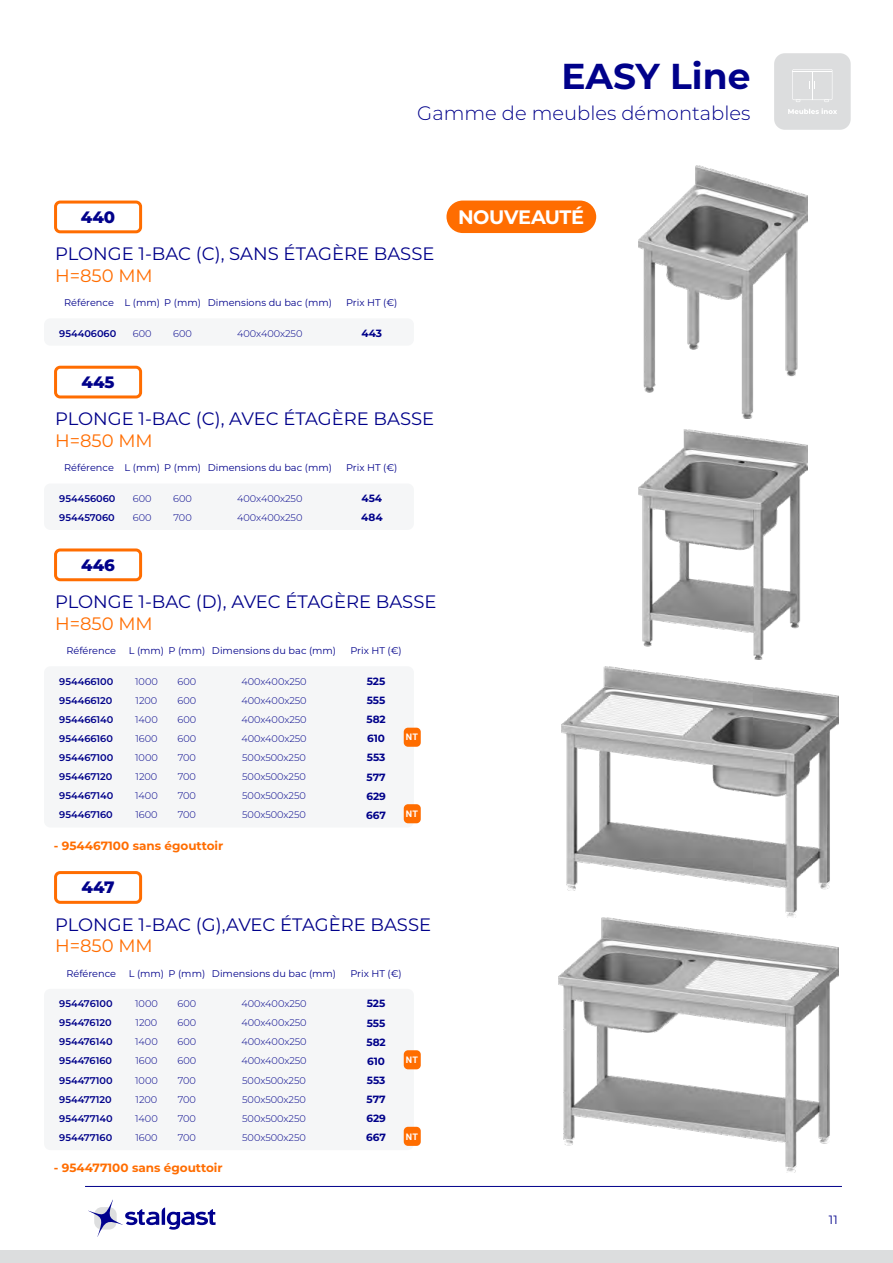
<style>
.page{position:relative;width:893px;height:1263px;background:#fff}
.page>*{position:absolute;margin:0;border:0;box-sizing:border-box;transform-origin:0 0}
.t1{font:700 36px "Montserrat";color:#00018a}
.t2{font:300 19.5px "Montserrat";color:#00018a}
.t3{font:700 19.5px "Montserrat";letter-spacing:-.02em;color:#fff}
.t4{font:18px "Montserrat";color:#00018a}
.t5{font:18px "Montserrat";color:#ff6d00}
.t6{font:800 16.5px "Montserrat";color:#00018a}
.t7{font:700 12px "Montserrat";color:#ff6d00}
.t8{font:12px "Montserrat";color:#00018a}
.t9{font:700 10.5px "Montserrat";color:#00018a}
.t10{font:300 9.75px "Montserrat";color:#00018a}
.t11{font:9.75px "Montserrat";color:#00018a}
.t12{font:600 9.75px "Montserrat";color:#00018a}
.t13{font:700 9px "Roboto";letter-spacing:.025em;color:#fff}
</style>
<div class="page">
<div style="left:54px;top:201px;width:88px;height:32px;border:3px solid #ff6d00;border-radius:5px"></div>
<div style="left:54px;top:366px;width:88px;height:32px;border:3px solid #ff6d00;border-radius:5px"></div>
<div style="left:54px;top:548px;width:88px;height:33px;border:3px solid #ff6d00;border-radius:5px"></div>
<div style="left:54px;top:871px;width:88px;height:33px;border:3px solid #ff6d00;border-radius:5px"></div>
<div style="left:44px;top:666px;width:370px;height:161px;background:#f5f6f7;border-radius:6px"></div>
<div style="left:44px;top:989px;width:370px;height:161px;background:#f5f6f7;border-radius:6px"></div>
<div style="left:44px;top:318px;width:370px;height:28px;background:#f5f6f7;border-radius:6px"></div>
<div style="left:44px;top:483px;width:370px;height:47px;background:#f5f6f7;border-radius:6px"></div>
<div style="left:404px;top:728px;width:17px;height:19px;background:#ff6d00;border-radius:4px"></div>
<div style="left:404px;top:804px;width:17px;height:19px;background:#ff6d00;border-radius:4px"></div>
<div style="left:404px;top:1050px;width:17px;height:19px;background:#ff6d00;border-radius:4px"></div>
<div style="left:404px;top:1127px;width:17px;height:19px;background:#ff6d00;border-radius:4px"></div>
<div style="left:446px;top:201px;width:150px;height:32px;background:#ff6d00;border-radius:16px"></div>
<div style="left:774px;top:53px;width:77px;height:77px;background:#dcddde;border-radius:11px"></div>
<svg style="left:792px;top:69px;width:40px;height:33px"></svg>
<svg style="left:788px;top:108px;width:49px;height:6px"></svg>
<img style="left:639px;top:429px;width:169px;height:230px">
<img style="left:561px;top:666px;width:278px;height:252px">
<img style="left:558px;top:918px;width:281px;height:254px">
<img style="left:639px;top:166px;width:169px;height:252px">
<div style="left:0;top:1250px;width:893px;height:13px;background:#dcddde"></div>
<hr style="left:85px;top:1186px;width:757px;height:1px;background:#00018a">
<svg style="left:88px;top:1200px;width:128px;height:37px"></svg>
<h3 class="t6" style="left:81px;top:205px;width:36px">440</h3>
<h1 class="t1" style="left:561px;top:51px;width:191px">EASY Line</h1>
<h2 class="t2" style="left:417px;top:99px;width:335px">Gamme de meubles démontables</h2>
<h2 class="t3" style="left:458px;top:203px;width:128px">NOUVEAUTÉ</h2>
<h3 class="t4" style="left:55px;top:241px;width:381px">PLONGE 1-BAC (C), SANS ÉTAGÈRE BASSE</h3>
<h3 class="t5" style="left:55px;top:263px;width:99px">H=850 MM</h3>
<p class="t11" style="left:64px;top:296px;width:269px">Référence L (mm) P (mm) Dimensions du bac (mm)</p>
<p class="t11" style="left:346px;top:296px;width:53px">Prix HT (€)</p>
<p class="t12" style="left:59px;top:326px;width:58px">954406060</p>
<p class="t10" style="left:133px;top:326px;width:20px">600</p>
<p class="t10" style="left:173px;top:326px;width:20px">600</p>
<p class="t10" style="left:237px;top:326px;width:67px">400x400x250</p>
<p class="t9" style="left:362px;top:326px;width:22px">443</p>
<h3 class="t6" style="left:82px;top:370px;width:35px">445</h3>
<h3 class="t4" style="left:55px;top:407px;width:381px">PLONGE 1-BAC (C), AVEC ÉTAGÈRE BASSE</h3>
<h3 class="t5" style="left:55px;top:428px;width:99px">H=850 MM</h3>
<p class="t11" style="left:64px;top:461px;width:269px">Référence L (mm) P (mm) Dimensions du bac (mm)</p>
<p class="t11" style="left:346px;top:461px;width:53px">Prix HT (€)</p>
<p class="t12" style="left:59px;top:491px;width:58px">954456060</p>
<p class="t10" style="left:133px;top:492px;width:20px">600</p>
<p class="t10" style="left:173px;top:492px;width:20px">600</p>
<p class="t10" style="left:237px;top:492px;width:67px">400x400x250</p>
<p class="t9" style="left:361px;top:491px;width:22px">454</p>
<p class="t12" style="left:59px;top:510px;width:57px">954457060</p>
<p class="t10" style="left:133px;top:511px;width:20px">600</p>
<p class="t10" style="left:173px;top:511px;width:20px">700</p>
<p class="t10" style="left:237px;top:511px;width:67px">400x400x250</p>
<p class="t9" style="left:361px;top:510px;width:23px">484</p>
<h3 class="t6" style="left:81px;top:553px;width:35px">446</h3>
<h3 class="t4" style="left:55px;top:589px;width:383px">PLONGE 1-BAC (D), AVEC ÉTAGÈRE BASSE</h3>
<h3 class="t5" style="left:55px;top:611px;width:99px">H=850 MM</h3>
<p class="t11" style="left:66px;top:644px;width:51px">Référence</p>
<p class="t11" style="left:129px;top:644px;width:209px">L (mm) P (mm) Dimensions du bac (mm)</p>
<p class="t11" style="left:350px;top:644px;width:53px">Prix HT (€)</p>
<p class="t12" style="left:59px;top:674px;width:56px">954466100</p>
<p class="t10" style="left:135px;top:674px;width:24px">1000</p>
<p class="t10" style="left:178px;top:674px;width:20px">600</p>
<p class="t10" style="left:241px;top:674px;width:67px">400x400x250</p>
<p class="t9" style="left:367px;top:673px;width:20px">525</p>
<p class="t12" style="left:59px;top:693px;width:55px">954466120</p>
<p class="t10" style="left:136px;top:693px;width:23px">1200</p>
<p class="t10" style="left:178px;top:693px;width:20px">600</p>
<p class="t10" style="left:241px;top:693px;width:67px">400x400x250</p>
<p class="t9" style="left:367px;top:693px;width:20px">555</p>
<p class="t12" style="left:59px;top:712px;width:56px">954466140</p>
<p class="t10" style="left:135px;top:713px;width:24px">1400</p>
<p class="t10" style="left:178px;top:713px;width:20px">600</p>
<p class="t10" style="left:241px;top:713px;width:67px">400x400x250</p>
<p class="t9" style="left:366px;top:712px;width:21px">582</p>
<p class="t12" style="left:59px;top:731px;width:55px">954466160</p>
<p class="t10" style="left:135px;top:732px;width:24px">1600</p>
<p class="t10" style="left:178px;top:732px;width:20px">600</p>
<p class="t10" style="left:241px;top:732px;width:67px">400x400x250</p>
<p class="t9" style="left:367px;top:731px;width:19px">610</p>
<p class="t12" style="left:59px;top:751px;width:55px">954467100</p>
<p class="t10" style="left:135px;top:751px;width:24px">1000</p>
<p class="t10" style="left:178px;top:751px;width:20px">700</p>
<p class="t10" style="left:242px;top:751px;width:65px">500x500x250</p>
<p class="t9" style="left:367px;top:750px;width:20px">553</p>
<p class="t12" style="left:59px;top:770px;width:55px">954467120</p>
<p class="t10" style="left:136px;top:770px;width:23px">1200</p>
<p class="t10" style="left:178px;top:770px;width:20px">700</p>
<p class="t10" style="left:242px;top:770px;width:65px">500x500x250</p>
<p class="t9" style="left:367px;top:769px;width:21px">577</p>
<p class="t12" style="left:59px;top:789px;width:56px">954467140</p>
<p class="t10" style="left:135px;top:789px;width:24px">1400</p>
<p class="t10" style="left:178px;top:789px;width:20px">700</p>
<p class="t10" style="left:242px;top:789px;width:65px">500x500x250</p>
<p class="t9" style="left:366px;top:788px;width:21px">629</p>
<p class="t12" style="left:59px;top:808px;width:55px">954467160</p>
<p class="t10" style="left:135px;top:808px;width:24px">1600</p>
<p class="t10" style="left:178px;top:808px;width:20px">700</p>
<p class="t10" style="left:242px;top:808px;width:65px">500x500x250</p>
<p class="t9" style="left:366px;top:807px;width:21px">667</p>
<p class="t13" style="left:406px;top:731px;width:14px">NT</p>
<p class="t13" style="left:406px;top:807px;width:14px">NT</p>
<p class="t7" style="left:54px;top:837px;width:171px">- 954467100 sans égouttoir</p>
<h3 class="t6" style="left:82px;top:875px;width:34px">447</h3>
<h3 class="t4" style="left:55px;top:912px;width:378px">PLONGE 1-BAC (G),AVEC ÉTAGÈRE BASSE</h3>
<h3 class="t5" style="left:55px;top:934px;width:99px">H=850 MM</h3>
<p class="t11" style="left:66px;top:966px;width:51px">Référence</p>
<p class="t11" style="left:129px;top:966px;width:209px">L (mm) P (mm) Dimensions du bac (mm)</p>
<p class="t11" style="left:350px;top:966px;width:53px">Prix HT (€)</p>
<p class="t12" style="left:59px;top:997px;width:55px">954476100</p>
<p class="t10" style="left:135px;top:997px;width:24px">1000</p>
<p class="t10" style="left:178px;top:997px;width:20px">600</p>
<p class="t10" style="left:241px;top:997px;width:67px">400x400x250</p>
<p class="t9" style="left:367px;top:996px;width:20px">525</p>
<p class="t12" style="left:59px;top:1016px;width:54px">954476120</p>
<p class="t10" style="left:136px;top:1016px;width:23px">1200</p>
<p class="t10" style="left:178px;top:1016px;width:20px">600</p>
<p class="t10" style="left:241px;top:1016px;width:67px">400x400x250</p>
<p class="t9" style="left:367px;top:1015px;width:20px">555</p>
<p class="t12" style="left:59px;top:1035px;width:55px">954476140</p>
<p class="t10" style="left:135px;top:1035px;width:24px">1400</p>
<p class="t10" style="left:178px;top:1035px;width:20px">600</p>
<p class="t10" style="left:241px;top:1035px;width:67px">400x400x250</p>
<p class="t9" style="left:366px;top:1034px;width:21px">582</p>
<p class="t12" style="left:59px;top:1054px;width:54px">954476160</p>
<p class="t10" style="left:135px;top:1054px;width:24px">1600</p>
<p class="t10" style="left:178px;top:1054px;width:20px">600</p>
<p class="t10" style="left:241px;top:1054px;width:67px">400x400x250</p>
<p class="t9" style="left:367px;top:1053px;width:19px">610</p>
<p class="t12" style="left:59px;top:1073px;width:55px">954477100</p>
<p class="t10" style="left:135px;top:1073px;width:24px">1000</p>
<p class="t10" style="left:178px;top:1073px;width:20px">700</p>
<p class="t10" style="left:242px;top:1073px;width:65px">500x500x250</p>
<p class="t9" style="left:367px;top:1073px;width:20px">553</p>
<p class="t12" style="left:59px;top:1092px;width:54px">954477120</p>
<p class="t10" style="left:136px;top:1093px;width:23px">1200</p>
<p class="t10" style="left:178px;top:1093px;width:20px">700</p>
<p class="t10" style="left:242px;top:1093px;width:65px">500x500x250</p>
<p class="t9" style="left:367px;top:1092px;width:21px">577</p>
<p class="t12" style="left:59px;top:1111px;width:55px">954477140</p>
<p class="t10" style="left:135px;top:1112px;width:24px">1400</p>
<p class="t10" style="left:178px;top:1112px;width:20px">700</p>
<p class="t10" style="left:242px;top:1112px;width:65px">500x500x250</p>
<p class="t9" style="left:366px;top:1111px;width:21px">629</p>
<p class="t12" style="left:59px;top:1131px;width:54px">954477160</p>
<p class="t10" style="left:135px;top:1131px;width:24px">1600</p>
<p class="t10" style="left:178px;top:1131px;width:20px">700</p>
<p class="t10" style="left:242px;top:1131px;width:65px">500x500x250</p>
<p class="t9" style="left:366px;top:1130px;width:21px">667</p>
<p class="t13" style="left:406px;top:1053px;width:14px">NT</p>
<p class="t13" style="left:406px;top:1130px;width:14px">NT</p>
<p class="t7" style="left:54px;top:1159px;width:170px">- 954477100 sans égouttoir</p>
<p class="t8" style="left:829px;top:1211px;width:10px">11</p>
</div>
